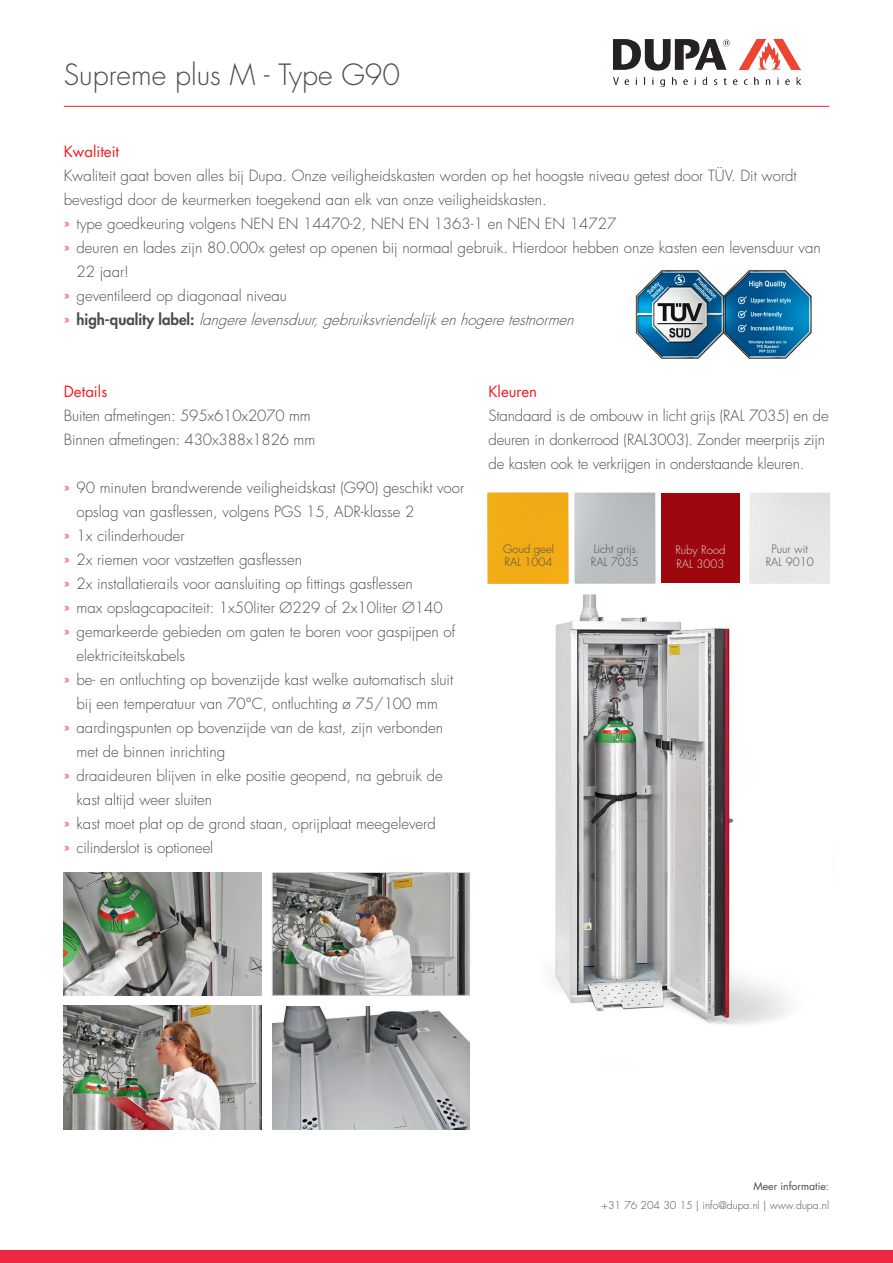
<style>
.page{position:relative;width:893px;height:1263px;background:#fff}
.page>*{position:absolute;margin:0;border:0;box-sizing:border-box;transform-origin:0 0}
.t1{font:300 28.5px "Futura Std";color:#4b4c4d}
.t2{font:300 15px/24px "Futura Std";color:#4b4c4d}
.t3{font:italic 300 15px "Futura Std";color:#4b4c4d}
.t4{font:15px "Futura Std";color:#ee1d23}
.t5{font:300 11.25px/13.8px "Futura Std";color:#4b4c4d}
.t6{font:300 11.25px/13.8px "Futura Std";color:#dcdddf}
.t7{font:300 10.5px "Futura Std";color:#4b4c4d}
.t8{font:10.5px "Futura Std";color:#4b4c4d}
.s1{color:#ee1d23}
.s2{font-style:normal;color:#ee1d23}
.s3{font-weight:800;font-style:normal}
</style>
<div class="page">
<div style="left:0;top:1250px;width:893px;height:13px;background:#ed2842"></div>
<hr style="left:64px;top:106px;width:765px;height:1px;background:#ee1d23">
<img style="left:613px;top:40px;width:187px;height:47px">
<img style="left:636px;top:270px;width:176px;height:89px">
<img style="left:553px;top:594px;width:235px;height:431px">
<img style="left:64px;top:872px;width:198px;height:123px">
<img style="left:274px;top:874px;width:194px;height:119px">
<div style="left:272px;top:872px;width:198px;height:123px;border:1px solid #d1d2d4"></div>
<img style="left:272px;top:1006px;width:198px;height:124px">
<img style="left:64px;top:1006px;width:198px;height:124px">
<img style="left:574px;top:493px;width:81px;height:90px">
<div style="left:488px;top:493px;width:80px;height:90px;background:#f1ac16"></div>
<div style="left:661px;top:493px;width:79px;height:90px;background:#9d070d"></div>
<h1 class="t1" style="left:64px;top:57px;width:338px">Supreme plus M - Type G90</h1>
<p class="t4" style="left:64px;top:142px;width:57px">Kwaliteit</p>
<p class="t2" style="left:64px;top:164px;width:734px">Kwaliteit gaat boven alles bij Dupa. Onze veiligheidskasten worden op het hoogste niveau getest door TÜV. Dit wordt</p>
<p class="t2" style="left:64px;top:188px;width:484px">bevestigd door de keurmerken toegekend aan elk van onze veiligheidskasten.</p>
<p class="t2" style="left:64px;top:212px;width:554px"><span class="s1">»</span> type goedkeuring volgens NEN EN 14470-2, NEN EN 1363-1 en NEN EN 14727</p>
<p class="t2" style="left:64px;top:236px;width:758px"><span class="s1">»</span> deuren en lades zijn 80.000x getest op openen bij normaal gebruik. Hierdoor hebben onze kasten een levensduur van</p>
<p class="t2" style="left:77px;top:260px;width:54px">22 jaar!</p>
<p class="t2" style="left:64px;top:284px;width:225px"><span class="s1">»</span> geventileerd op diagonaal niveau</p>
<p class="t3" style="left:64px;top:310px;width:516px"><span class="s2">»</span> <span class="s3">h i g h - q u a l i ty l a b e l :</span> langerelevensduur,gebruiksvriendelijkenhogeretestnormen</p>
<p class="t4" style="left:64px;top:382px;width:45px">Details</p>
<p class="t2" style="left:64px;top:404px;width:253px">Buiten afmetingen: 595x610x2070 mm<br>Binnen afmetingen: 430x388x1826 mm</p>
<p class="t2" style="left:64px;top:476px;width:402px"><span class="s1">»</span> 90 minuten brandwerende veiligheidskast (G90) geschikt voor</p>
<p class="t2" style="left:77px;top:500px;width:339px">opslag van gasflessen, volgens PGS 15, ADR-klasse 2</p>
<p class="t2" style="left:64px;top:524px;width:122px"><span class="s1">»</span> 1x cilinderhouder</p>
<p class="t2" style="left:64px;top:548px;width:240px"><span class="s1">»</span> 2x riemen voor vastzetten gasflessen</p>
<p class="t2" style="left:64px;top:572px;width:350px"><span class="s1">»</span> 2x installatierails voor aansluiting op fittings gasflessen</p>
<p class="t2" style="left:64px;top:596px;width:381px"><span class="s1">»</span> max opslagcapaciteit: 1x50liter Ø229 of 2x10liter Ø140</p>
<p class="t2" style="left:64px;top:620px;width:393px"><span class="s1">»</span> gemarkeerde gebieden om gaten te boren voor gaspijpen of</p>
<p class="t2" style="left:77px;top:644px;width:110px">elektriciteitskabels</p>
<p class="t2" style="left:64px;top:668px;width:391px"><span class="s1">»</span> be- en ontluchting op bovenzijde kast welke automatisch sluit</p>
<p class="t2" style="left:77px;top:692px;width:363px">bij een temperatuur van 70°C, ontluchting ø 75/100 mm</p>
<p class="t2" style="left:64px;top:716px;width:381px"><span class="s1">»</span> aardingspunten op bovenzijde van de kast, zijn verbonden</p>
<p class="t2" style="left:77px;top:740px;width:150px">met de binnen inrichting</p>
<p class="t2" style="left:64px;top:764px;width:380px"><span class="s1">»</span> draaideuren blijven in elke positie geopend, na gebruik de</p>
<p class="t2" style="left:77px;top:788px;width:137px">kast altijd weer sluiten</p>
<p class="t2" style="left:64px;top:812px;width:373px"><span class="s1">»</span> kast moet plat op de grond staan, oprijplaat meegeleverd</p>
<p class="t2" style="left:64px;top:836px;width:151px"><span class="s1">»</span> cilinderslot is optioneel</p>
<p class="t4" style="left:488px;top:382px;width:50px">Kleuren</p>
<p class="t2" style="left:488px;top:404px;width:342px">Standaard is de ombouw in licht grijs (RAL 7035) en de deuren in donkerrood (RAL3003). Zonder meerprijs zijn de kasten ook te verkrijgen in onderstaande kleuren.</p>
<p class="t5" style="left:503px;top:542px;width:52px">Goud geel<br>RAL 1004</p>
<p class="t5" style="left:591px;top:542px;width:50px">Licht grijs<br>RAL 7035</p>
<p class="t5" style="left:766px;top:542px;width:50px;text-align:center">Puur wit<br>RAL 9010</p>
<p class="t6" style="left:675px;top:543px;width:52px">Ruby Rood<br>RAL 3003</p>
<p class="t8" style="left:753px;top:1180px;width:77px">Meer informatie:</p>
<p class="t7" style="left:602px;top:1199px;width:229px">+31 76 204 30 15 | info@dupa.nl | www.dupa.nl</p>
</div>
